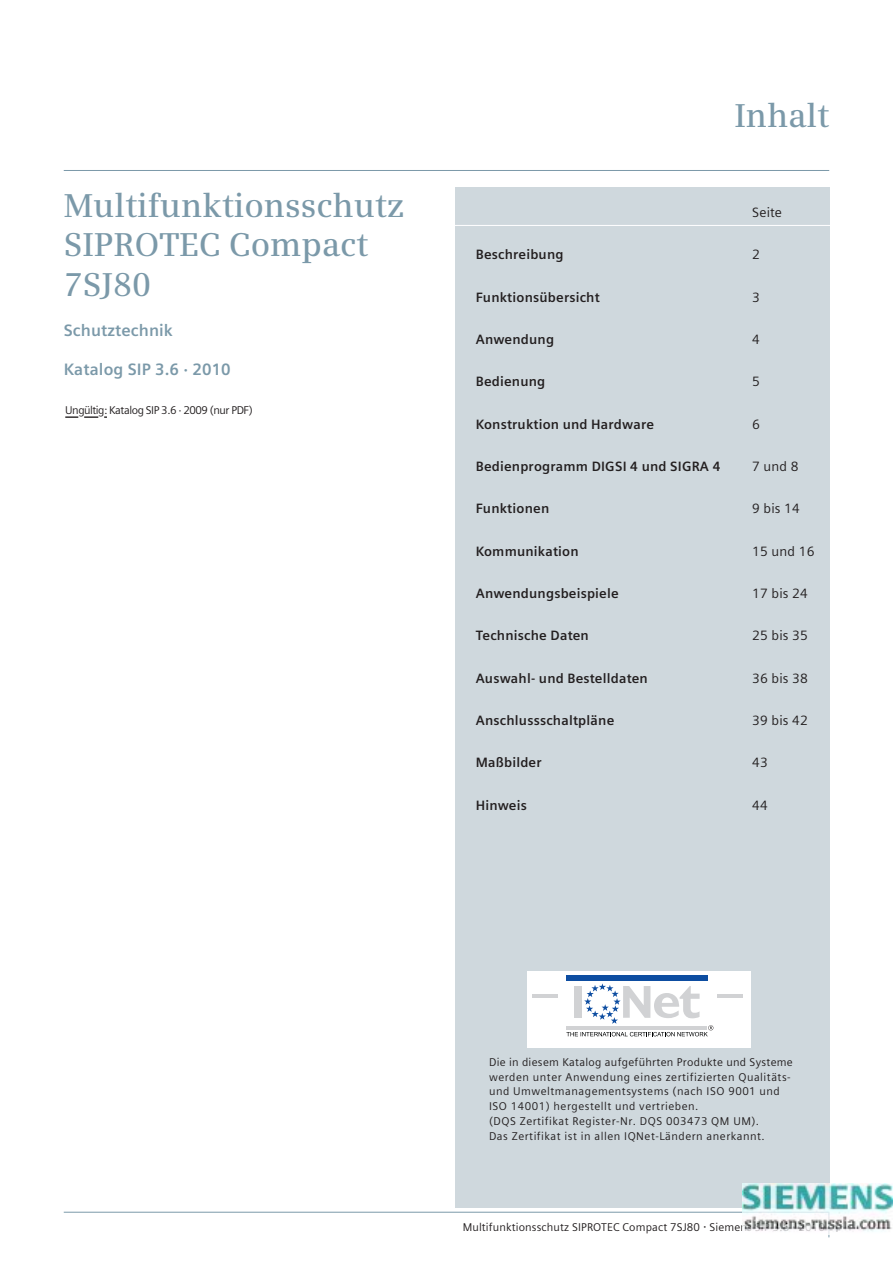
<style>
.page{position:relative;width:893px;height:1263px;background:#fff}
.page>*{position:absolute;margin:0;border:0;box-sizing:border-box;transform-origin:0 0}
.t1{font:33px/39.6px "Siemens Serif";color:#7b99a9}
.t2{font:700 16.5px "Siemens Sans";letter-spacing:.005em;color:#7b99a9}
.t3{font:700 13.5px "Siemens Sans";letter-spacing:.015em;color:#231f20}
.t4{font:13.5px "Siemens Sans";letter-spacing:.015em;color:#231f20}
.t5{font:11.25px/14.9px "Siemens Sans";letter-spacing:.045em;color:#231f20}
.t6{font:11.25px "Siemens Sans";letter-spacing:.01em;color:#231f20}
.t7{font:11.25px "Siemens Sans";letter-spacing:-.04em;color:#231f20}
.s1{font-weight:700}
</style>
<div class="page">
<div style="left:455px;top:187px;width:374px;height:1021px;background:#cfd8dd"></div>
<hr style="left:64px;top:1212px;width:764px;height:1px;background:#7b99a9">
<div style="left:527px;top:971px;width:224px;height:76px;background:#fff"></div>
<div style="left:566px;top:976px;width:141px;height:5px;background:#0d4da1"></div>
<hr style="left:718px;top:995px;width:25px;height:3px;background:#d1d2d4">
<hr style="left:532px;top:995px;width:25px;height:3px;background:#d1d2d4">
<svg style="left:566px;top:983px;width:147px;height:53px"></svg>
<hr style="left:451px;top:225px;width:382px;height:1px;background:#fff">
<hr style="left:64px;top:170px;width:765px;height:1px;background:#7b99a9">
<svg style="left:65px;top:416px;width:13px;height:2px"></svg>
<svg style="left:84px;top:416px;width:14px;height:2px"></svg>
<img style="left:743px;top:1184px;width:150px;height:50px">
<h1 class="t1" style="left:64px;top:189px;width:342px">Multifunktionsschutz<br>SIPROTEC Compact<br>7SJ80</h1>
<h2 class="t2" style="left:64px;top:324px;width:111px">Schutztechnik</h2>
<h2 class="t2" style="left:64px;top:362px;width:168px">Katalog SIP 3.6 · 2010</h2>
<p class="t7" style="left:65px;top:406px;width:189px">Ungültig: Katalog SIP 3.6 · 2009 (nur PDF)</p>
<h1 class="t1" style="left:734px;top:98px;width:96px">Inhalt</h1>
<p class="t4" style="left:752px;top:207px;width:31px">Seite</p>
<p class="t3" style="left:476px;top:249px;width:89px">Beschreibung</p>
<p class="t4" style="left:752px;top:249px;width:9px">2</p>
<p class="t3" style="left:476px;top:292px;width:125px">Funktionsübersicht</p>
<p class="t4" style="left:752px;top:292px;width:9px">3</p>
<p class="t3" style="left:476px;top:334px;width:80px">Anwendung</p>
<p class="t4" style="left:752px;top:334px;width:9px">4</p>
<p class="t3" style="left:476px;top:376px;width:71px">Bedienung</p>
<p class="t4" style="left:752px;top:376px;width:9px">5</p>
<p class="t3" style="left:476px;top:419px;width:180px">Konstruktion und Hardware</p>
<p class="t4" style="left:752px;top:419px;width:9px">6</p>
<p class="t3" style="left:476px;top:461px;width:246px">Bedienprogramm DIGSI 4 und SIGRA 4</p>
<p class="t4" style="left:752px;top:461px;width:48px">7 und 8</p>
<p class="t3" style="left:476px;top:503px;width:75px">Funktionen</p>
<p class="t4" style="left:752px;top:503px;width:49px">9 bis 14</p>
<p class="t3" style="left:476px;top:546px;width:104px">Kommunikation</p>
<p class="t4" style="left:752px;top:546px;width:64px">15 und 16</p>
<p class="t3" style="left:476px;top:588px;width:144px">Anwendungsbeispiele</p>
<p class="t4" style="left:752px;top:588px;width:57px">17 bis 24</p>
<p class="t3" style="left:476px;top:630px;width:115px">Technische Daten</p>
<p class="t4" style="left:752px;top:630px;width:57px">25 bis 35</p>
<p class="t3" style="left:476px;top:673px;width:173px">Auswahl- und Bestelldaten</p>
<p class="t4" style="left:752px;top:673px;width:57px">36 bis 38</p>
<p class="t3" style="left:476px;top:715px;width:140px">Anschlussschaltpläne</p>
<p class="t4" style="left:752px;top:715px;width:57px">39 bis 42</p>
<p class="t3" style="left:476px;top:757px;width:67px">Maßbilder</p>
<p class="t4" style="left:752px;top:757px;width:17px">43</p>
<p class="t3" style="left:476px;top:800px;width:53px">Hinweis</p>
<p class="t4" style="left:752px;top:800px;width:17px">44</p>
<p class="t5" style="left:489px;top:1055px;width:305px">Die in diesem Katalog aufgeführten Produkte und Systeme werden unter Anwendung eines zertifizierten Qualitäts&shy;und Umweltmanagementsystems (nach ISO 9001 und ISO 14001) hergestellt und vertrieben.<br>(DQS Zertifikat Register-Nr. DQS 003473 QM UM).<br>Das Zertifikat ist in allen IQNet-Ländern anerkannt.</p>
<p class="t6" style="left:463px;top:1223px;width:379px">Multifunktionsschutz SIPROTEC Compact 7SJ80 Siemens SIP 3.6 2010 <span class="s1">1</span></p>
</div>
